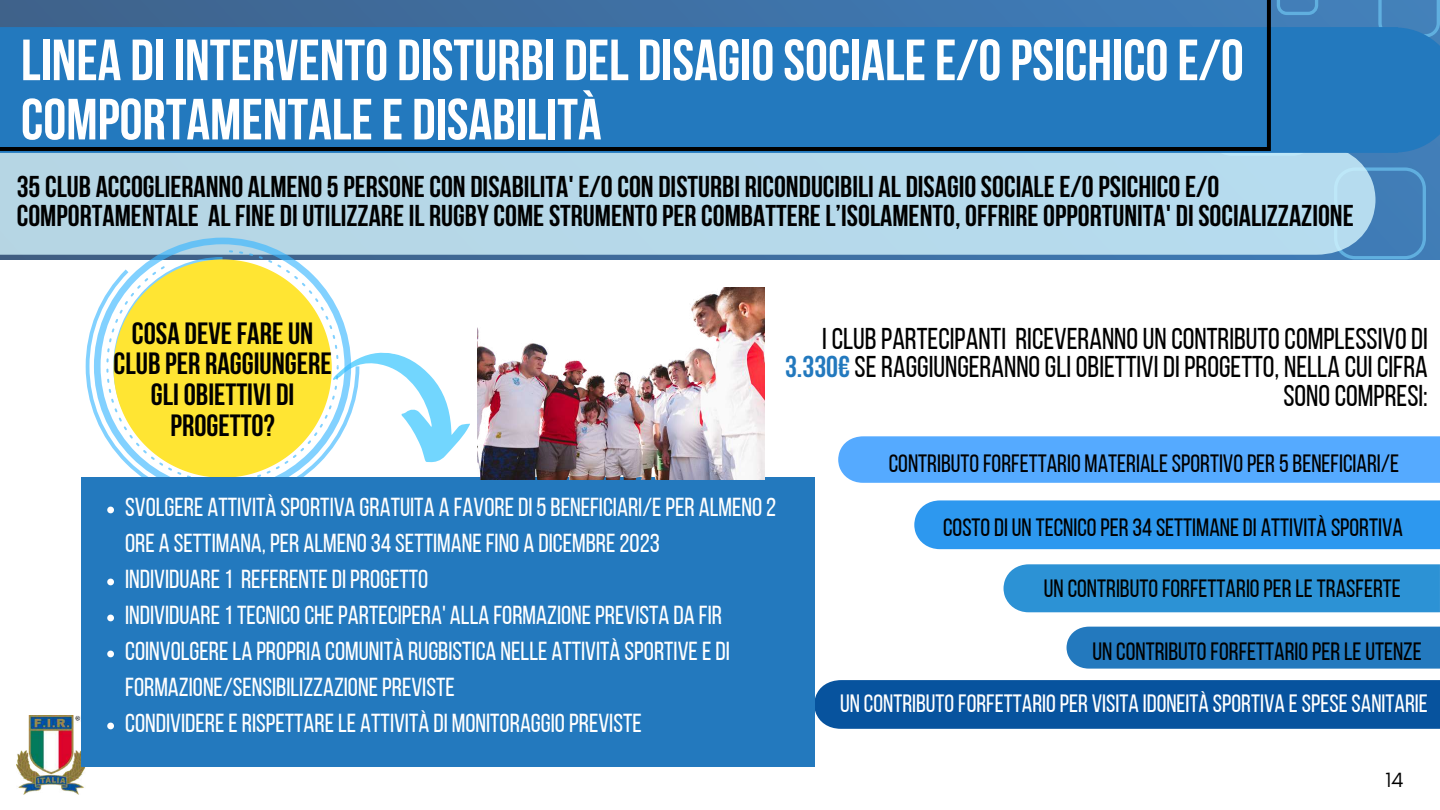
<style>
.page{position:relative;width:1440px;height:810px;background:#fff}
.page>*{position:absolute;margin:0;border:0;box-sizing:border-box;transform-origin:0 0}
.t1{font:700 58px/59.2px "Bebas Neue";color:#fff}
.t2{font:700 30.6px/30.8px "Bebas Neue";color:#000;text-align:center}
.t3{font:700 30px/28.5px "Bebas Neue";color:#000}
.t4{font:30px/28.5px "Bebas Neue";color:#000;text-align:right}
.t5{font:26px/36px "Bebas Neue";color:#fff}
.t6{font:25px "Bebas Neue";color:#000}
.t7{font:25px "Bebas Neue";color:#fff}
.t8{font:21px "Glacial Indifference";color:#000}
.s1{font-weight:700;color:#2379be}
</style>
<div class="page">
<svg style="left:0;top:0;width:1440px;height:259px;background:#4077ad"></svg>
<svg style="left:1378px;top:0;width:62px;height:27px;background:#4685bd"></svg>
<svg style="left:1334px;top:167px;width:92px;height:92px;background:#4483bb"></svg>
<svg style="left:1277px;top:0;width:41px;height:15px"></svg>
<div style="left:0;top:153px;width:1376px;height:102px;background:#b6d9ea"></div>
<svg style="left:0;top:27px;width:1440px;height:126px;background:#2479be"></svg>
<div style="left:814px;top:680px;width:626px;height:49px;background:#07539e"></div>
<div style="left:1067px;top:627px;width:373px;height:42px;background:#2379be"></div>
<div style="left:1004px;top:564px;width:436px;height:48px;background:#2c92d5"></div>
<div style="left:914px;top:500px;width:526px;height:49px;background:#2d98ef"></div>
<div style="left:838px;top:436px;width:602px;height:47px;background:#5af"></div>
<img style="left:17px;top:715px;width:69px;height:79px">
<svg style="left:86px;top:319px;width:8px;height:159px"></svg>
<svg style="left:94px;top:238px;width:257px;height:240px"></svg>
<svg style="left:106px;top:250px;width:371px;height:228px"></svg>
<svg style="left:114px;top:259px;width:218px;height:219px;background:#f6e65e"></svg>
<div style="left:81px;top:478px;width:733px;height:289px;background:#2379be"></div>
<svg style="left:107px;top:507px;width:7px;height:6px"></svg>
<svg style="left:107px;top:579px;width:7px;height:6px"></svg>
<svg style="left:107px;top:615px;width:7px;height:6px"></svg>
<svg style="left:107px;top:651px;width:7px;height:6px"></svg>
<svg style="left:107px;top:723px;width:7px;height:6px"></svg>
<svg style="left:0;top:0;width:1271px;height:151px;background:#2673b3"></svg>
<img style="left:477px;top:288px;width:287px;height:192px">
<h1 class="t1" style="left:21px;top:36px;width:1224px">LINEA DI INTERVENTO DISTURBI DEL DISAGIOSOCIALEE/OPSICHICOE/O<br>COMPORTAMENTALEE DISABILITÀ</h1>
<p class="t3" style="left:17px;top:175px;width:1339px">35 CLUB ACCOGLIERANNO ALMENO5 PERSONECON DISABILITA' E/O CON DISTURBI RICONDUCIBILI AL DISAGIOSOCIALEE/O PSICHICOE/O<br>COMPORTAMENTALE ALFINE DIUTILIZZARE IL RUGBY COME STRUMENTO PER COMBATTEREL’ISOLAMENTO, OFFRIRE OPPORTUNITA' DI SOCIALIZZAZIONE</p>
<p class="t2" style="left:114px;top:321px;width:220px">COSA DEVEFAREUN<br>CLUB PER RAGGIUNGERE<br>GLI OBIETTIVI DI<br>PROGETTO?</p>
<p class="t5" style="left:125px;top:492px;width:653px">SVOLGERE ATTIVITÀ SPORTIVA GRATUITA A FAVOREDI 5BENEFICIARI/EPER ALMENO2<br>ORE A SETTIMANA, PER ALMENO34 SETTIMANEFINO A DICEMBRE2023<br>INDIVIDUARE1 REFERENTEDI PROGETTO<br>INDIVIDUARE1TECNICOCHEPARTECIPERA' ALLA FORMAZIONEPREVISTA DA FIR COINVOLGERELA PROPRIA COMUNITÀ RUGBISTICA NELLE ATTIVITÀ SPORTIVEEDI FORMAZIONE/SENSIBILIZZAZIONEPREVISTE<br>CONDIVIDEREERISPETTARELE ATTIVITÀ DI MONITORAGGIOPREVISTE</p>
<p class="t4" style="left:785px;top:327px;width:644px">I CLUBPARTECIPANTI RICEVERANNOUN CONTRIBUTOCOMPLESSIVO DI<br><span class="s1">3.330€</span>SE RAGGIUNGERANNO GLI OBIETTIVI DI PROGETTO, NELLA CUI CIFRA<br>SONOCOMPRESI:</p>
<p class="t6" style="left:889px;top:453px;width:512px">CONTRIBUTOFORFETTARIO MATERIALESPORTIVOPER5BENEFICIARI/E</p>
<p class="t6" style="left:943px;top:517px;width:462px">COSTODIUN TECNICOPER34 SETTIMANEDI ATTIVITÀ SPORTIVA</p>
<p class="t6" style="left:1044px;top:578px;width:358px">UN CONTRIBUTOFORFETTARIOPERLETRASFERTE</p>
<p class="t6" style="left:1093px;top:641px;width:331px">UN CONTRIBUTOFORFETTARIOPERLEUTENZE</p>
<p class="t7" style="left:840px;top:693px;width:589px">UN CONTRIBUTOFORFETTARIOPER VISITA IDONEITÀ SPORTIVA ESPESESANITARIE</p>
<p class="t8" style="left:1385px;top:767px;width:20px">14</p>
</div>
